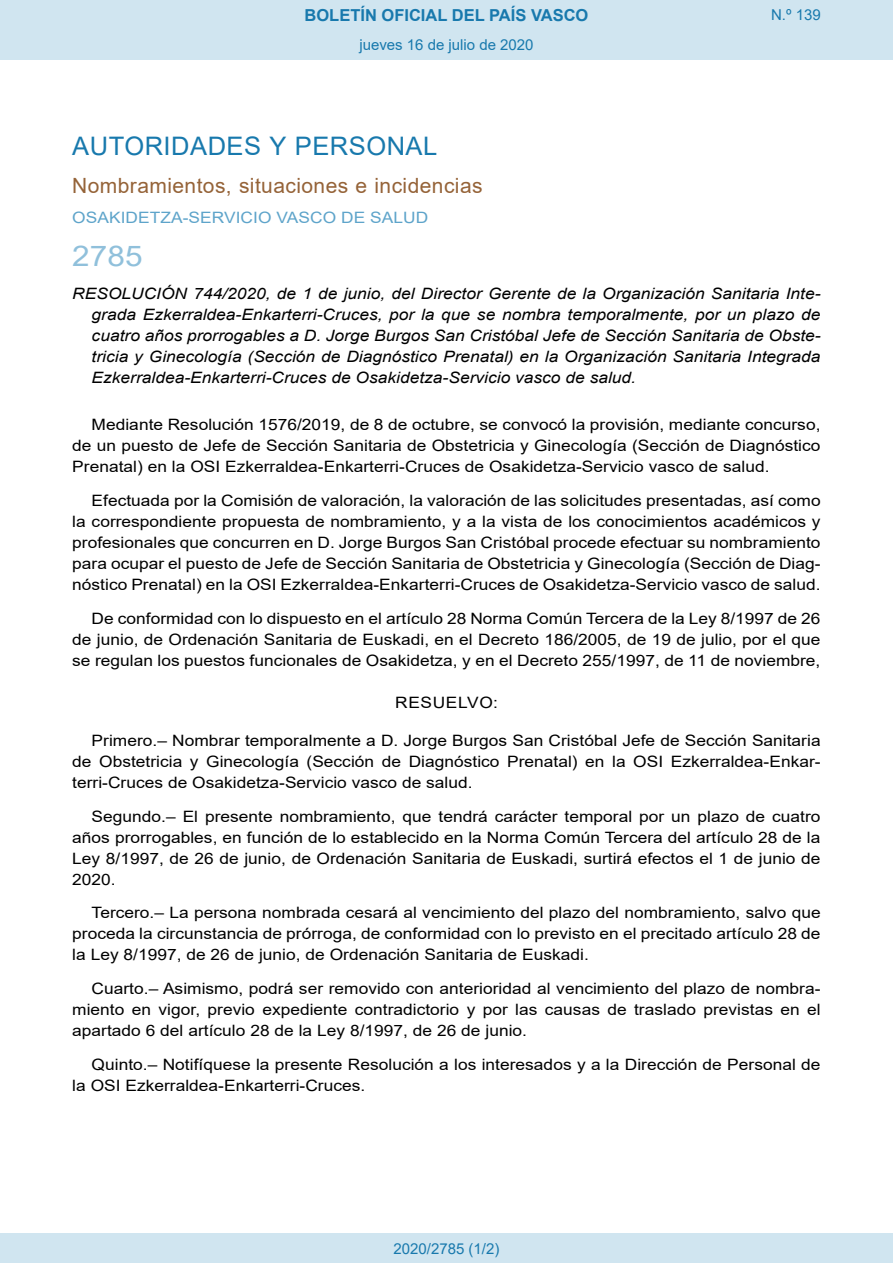
<style>
.page{position:relative;width:893px;height:1263px;background:#fff}
.page>*{position:absolute;margin:0;border:0;box-sizing:border-box;transform-origin:0 0}
.BOPVOrden{font:28.5px "Arial";color:#90c0db;scale:1.11 1}
.BOPVSeccion{font:25.5px "Arial";letter-spacing:.02em;color:#1879ad}
.BOPVSubseccion{font:21px "Arial";letter-spacing:.02em;color:#956338}
.t1{font:700 16.5px "Arial";color:#1879ad}
.BOPVDetalle{font:15.6px/21px "Arial";color:#000;text-align:justify;scale:1.11 1}
.BOPVTitulo{font:italic 15.6px/21px "Arial";color:#000;text-align:justify;scale:1.11 1}
.BOPVOrganismo{font:15.6px "Arial";letter-spacing:.005em;color:#5ea4ca;scale:1.11 1}
.BOPVClave{font:15.6px "Arial";letter-spacing:.035em;color:#000;scale:1.11 1}
.Paginacion_Centro{font:15px "Arial";color:#1879ad}
</style>
<div class="page">
<div style="left:0;top:0;width:893px;height:60px;background:#d0e5f0"></div>
<div style="left:0;top:1233px;width:893px;height:30px;background:#d0e5f0"></div>
<p class="t1" style="left:305px;top:3px;width:285px">BOLETÍN OFICIAL DEL PAÍS VASCO</p>
<p class="Paginacion_Centro" style="left:359px;top:35px;width:176px">jueves 16 de julio de 2020</p>
<p class="Paginacion_Centro" style="left:771px;top:5px;width:51px">N.º 139</p>
<p class="BOPVSeccion" style="left:72px;top:128px;width:367px">AUTORIDADES Y PERSONAL</p>
<p class="BOPVSubseccion" style="left:72px;top:171px;width:412px">Nombramientos, situaciones e incidencias</p>
<p class="BOPVOrganismo" style="left:72px;top:207px;width:322px">OSAKIDETZA-SERVICIO VASCO DE SALUD</p>
<p class="BOPVOrden" style="left:72px;top:236px;width:65px">2785</p>
<p class="BOPVTitulo" style="left:92px;top:284px;width:658px;text-indent:-19px">RESOLUCIÓN 744/2020, de 1 de junio, del Director Gerente de la Organización Sanitaria Inte&shy;grada Ezkerraldea-Enkarterri-Cruces, por la que se nombra temporalmente, por un plazo de cuatro años prorrogables a D. Jorge Burgos San Cristóbal Jefe de Sección Sanitaria de Obste&shy;tricia y Ginecología (Sección de Diagnóstico Prenatal) en la Organización Sanitaria Integrada Ezkerraldea-Enkarterri-Cruces de Osakidetza-Servicio vasco de salud.</p>
<p class="BOPVDetalle" style="left:72px;top:414px;width:675px;text-indent:19px">Mediante Resolución 1576/2019, de 8 de octubre, se convocó la provisión, mediante concurso, de un puesto de Jefe de Sección Sanitaria de Obstetricia y Ginecología (Sección de Diagnóstico Prenatal) en la OSI Ezkerraldea-Enkarterri-Cruces de Osakidetza-Servicio vasco de salud.</p>
<p class="BOPVDetalle" style="left:72px;top:490px;width:676px;text-indent:19px">Efectuada por la Comisión de valoración, la valoración de las solicitudes presentadas, así como la correspondiente propuesta de nombramiento, y a la vista de los conocimientos académicos y profesionales que concurren en D. Jorge Burgos San Cristóbal procede efectuar su nombramiento para ocupar el puesto de Jefe de Sección Sanitaria de Obstetricia y Ginecología (Sección de Diag&shy;nóstico Prenatal) en la OSI Ezkerraldea-Enkarterri-Cruces de Osakidetza-Servicio vasco de salud.</p>
<p class="BOPVDetalle" style="left:72px;top:607px;width:676px;text-indent:19px">De conformidad con lo dispuesto en el artículo 28 Norma Común Tercera de la Ley 8/1997 de 26 de junio, de Ordenación Sanitaria de Euskadi, en el Decreto 186/2005, de 19 de julio, por el que se regulan los puestos funcionales de Osakidetza, y en el Decreto 255/1997, de 11 de noviembre,</p>
<p class="BOPVClave" style="left:395px;top:691px;width:94px">RESUELVO:</p>
<p class="BOPVDetalle" style="left:72px;top:730px;width:676px;text-indent:19px">Primero.– Nombrar temporalmente a D. Jorge Burgos San Cristóbal Jefe de Sección Sanitaria de Obstetricia y Ginecología (Sección de Diagnóstico Prenatal) en la OSI Ezkerraldea-Enkar&shy;terri-Cruces de Osakidetza-Servicio vasco de salud.</p>
<p class="BOPVDetalle" style="left:72px;top:805px;width:676px;text-indent:19px">Segundo.– El presente nombramiento, que tendrá carácter temporal por un plazo de cuatro años prorrogables, en función de lo establecido en la Norma Común Tercera del artículo 28 de la Ley 8/1997, de 26 de junio, de Ordenación Sanitaria de Euskadi, surtirá efectos el 1 de junio de 2020.</p>
<p class="BOPVDetalle" style="left:72px;top:902px;width:676px;text-indent:19px">Tercero.– La persona nombrada cesará al vencimiento del plazo del nombramiento, salvo que proceda la circunstancia de prórroga, de conformidad con lo previsto en el precitado artículo 28 de la Ley 8/1997, de 26 de junio, de Ordenación Sanitaria de Euskadi.</p>
<p class="BOPVDetalle" style="left:72px;top:978px;width:676px;text-indent:19px">Cuarto.– Asimismo, podrá ser removido con anterioridad al vencimiento del plazo de nombra&shy;miento en vigor, previo expediente contradictorio y por las causas de traslado previstas en el apartado 6 del artículo 28 de la Ley 8/1997, de 26 de junio.</p>
<p class="BOPVDetalle" style="left:72px;top:1054px;width:676px;text-indent:19px">Quinto.– Notifíquese la presente Resolución a los interesados y a la Dirección de Personal de la OSI Ezkerraldea-Enkarterri-Cruces.</p>
<p class="Paginacion_Centro" style="left:393px;top:1238px;width:107px">2020/2785 (1/2)</p>
</div>
